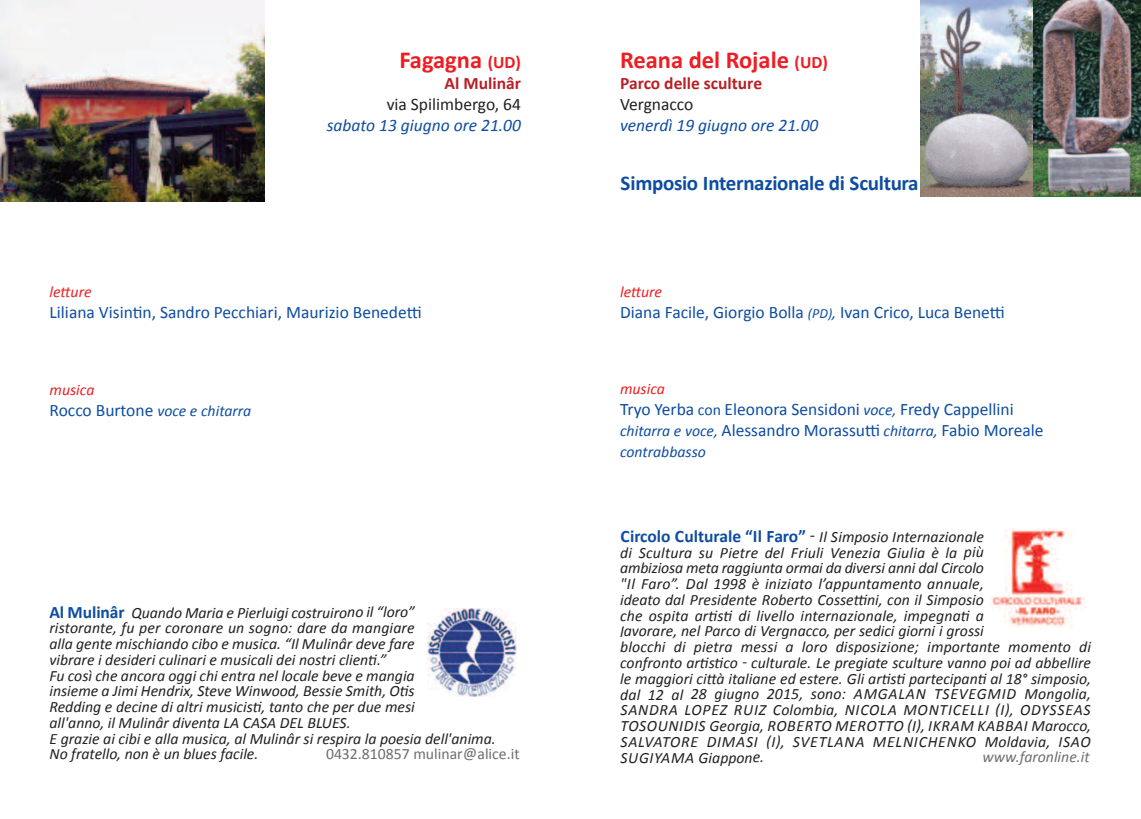
<style>
.page{position:relative;width:1141px;height:819px;background:#fff}
.page>*{position:absolute;margin:0;border:0;box-sizing:border-box;transform-origin:0 0}
.t1{font:700 24.5px "Calibri";color:#ee1d23}
.t2{font:700 21px "Calibri";letter-spacing:-.015em;color:#0d4da1}
.t3{font:17.5px/21px "Calibri";color:#0d4da1}
.t4{font:700 17.5px "Calibri";color:#0d4da1}
.t5{font:italic 17.5px "Calibri";color:#0d4da1}
.t6{font:700 17.5px "Calibri";color:#b72025}
.t7{font:17.5px "Calibri";color:#231f20}
.t8{font:italic 15.75px/15.8px "Calibri";color:#231f20}
.t9{font:italic 15.75px/21px "Calibri";color:#0d4da1}
.t10{font:15.75px "Calibri";color:#6c6d70}
.t11{font:italic 15.75px "Calibri";color:#ee1d23}
.t12{font:italic 15.75px "Calibri";color:#6c6d70}
.s1{font-size:17.5px}
.s2{color:#ee1d23}
.s3{font-style:normal;font-size:17.5px}
.s4{font-weight:700;font-style:normal;font-size:17.5px;color:#0d4da1}
.s5{font-style:italic;font-size:14px}
.s6{font-style:italic;font-size:15.75px}
.s7{font-size:15.75px}
.s8{font-weight:400;color:#231f20}
.s9{font-weight:400;font-style:italic;font-size:15.75px;color:#231f20}
</style>
<div class="page">
<img style="left:1034px;top:0;width:107px;height:196px">
<img style="left:991px;top:528px;width:94px;height:99px">
<img style="left:921px;top:0;width:111px;height:197px">
<img style="left:0;top:0;width:264px;height:202px">
<img style="left:428px;top:608px;width:88px;height:89px">
<h1 class="t1" style="left:399px;top:50px;width:123px">Fagagna <span class="s1">(UD)</span></h1>
<p class="t6" style="left:445px;top:76px;width:78px">Al Mulinâr</p>
<p class="t7" style="left:387px;top:97px;width:136px">via Spilimbergo, 64</p>
<p class="t5" style="left:327px;top:118px;width:196px">sabato 13 giugno ore 21.00</p>
<p class="t11" style="left:50px;top:285px;width:44px">letture</p>
<p class="t3" style="left:50px;top:303px;width:374px">Liliana Visintin, Sandro Pecchiari, Maurizio Benedetti</p>
<p class="t9" style="left:50px;top:381px;width:203px"><span class="s2">musica<br></span><span class="s3">Rocco Burtone</span> voce e chitarra</p>
<p class="t8" style="left:49px;top:605px;width:448px"><span class="s4">Al Mulinâr</span> Quando Maria e Pierluigi costruirono il “loro”<br>ristorante, fu per coronare un sogno: dare da mangiare<br>alla gente mischiando cibo e musica. “Il Mulinâr deve fare<br>vibrare i desideri culinari e musicali dei nostri clienti.”<br>Fu così che ancora oggi chi entra nel locale beve e mangia<br>insieme a Jimi Hendrix, Steve Winwood, Bessie Smith, Otis<br>Redding e decine di altri musicisti, tanto che per due mesi<br>all'anno, il Mulinâr diventa LA CASA DEL BLUES.<br>E grazie ai cibi e alla musica, al Mulinâr si respira la poesia dell'anima.<br>No fratello, non è un blues facile.</p>
<p class="t10" style="left:326px;top:747px;width:195px">0432.810857 mulinar@alice.it</p>
<h1 class="t1" style="left:620px;top:49px;width:209px">Reana del Rojale <span class="s1">(UD)</span></h1>
<p class="t6" style="left:620px;top:76px;width:144px">Parco delle sculture</p>
<p class="t7" style="left:620px;top:97px;width:75px">Vergnacco</p>
<p class="t5" style="left:620px;top:118px;width:200px">venerdì 19 giugno ore 21.00</p>
<h2 class="t2" style="left:620px;top:175px;width:300px">Simposio Internazionale di Scultura</h2>
<p class="t11" style="left:620px;top:285px;width:44px">letture</p>
<p class="t3" style="left:620px;top:303px;width:386px">Diana Facile, Giorgio Bolla <span class="s5">(PD)</span><span class="s6">,</span> Ivan Crico, Luca Benetti</p>
<p class="t11" style="left:620px;top:381px;width:46px">musica</p>
<p class="t3" style="left:620px;top:399px;width:425px">Tryo Yerba <span class="s7">con</span> Eleonora Sensidoni <span class="s6">voce,</span> Fredy Cappellini <span class="s6">chitarra e voce,</span> Alessandro Morassutti <span class="s6">chitarra,</span> Fabio Moreale</p>
<p class="t9" style="left:620px;top:442px;width:87px">contrabbasso</p>
<p class="t4" style="left:620px;top:528px;width:365px">Circolo Culturale “Il Faro” <span class="s8">-</span> <span class="s9">Il Simposio Internazionale</span></p>
<p class="t8" style="left:620px;top:545px;width:472px">di Scultura su Pietre del Friuli Venezia Giulia è la più<br>ambiziosa meta raggiunta ormai da diversi anni dal Circolo<br>"Il Faro”. Dal 1998 è iniziato l’appuntamento annuale,<br>ideato dal Presidente Roberto Cossettini, con il Simposio<br>che ospita artisti di livello internazionale, impegnati a<br>lavorare, nel Parco di Vergnacco, per sedici giorni i grossi<br>blocchi di pietra messi a loro disposizione; importante momento di confronto artistico - culturale. Le pregiate sculture vanno poi ad abbellire le maggiori città italiane ed estere. Gli artisti partecipanti al 18° simposio, dal 12 al 28 giugno 2015, sono: AMGALAN TSEVEGMID Mongolia, SANDRA LOPEZ RUIZ Colombia, NICOLA MONTICELLI (I), ODYSSEAS TOSOUNIDIS Georgia, ROBERTO MEROTTO (I), IKRAM KABBAI Marocco, SALVATORE DIMASI (I), SVETLANA MELNICHENKO Moldavia, ISAO SUGIYAMA Giappone.</p>
<p class="t12" style="left:983px;top:750px;width:109px">www.faronline.it</p>
</div>
